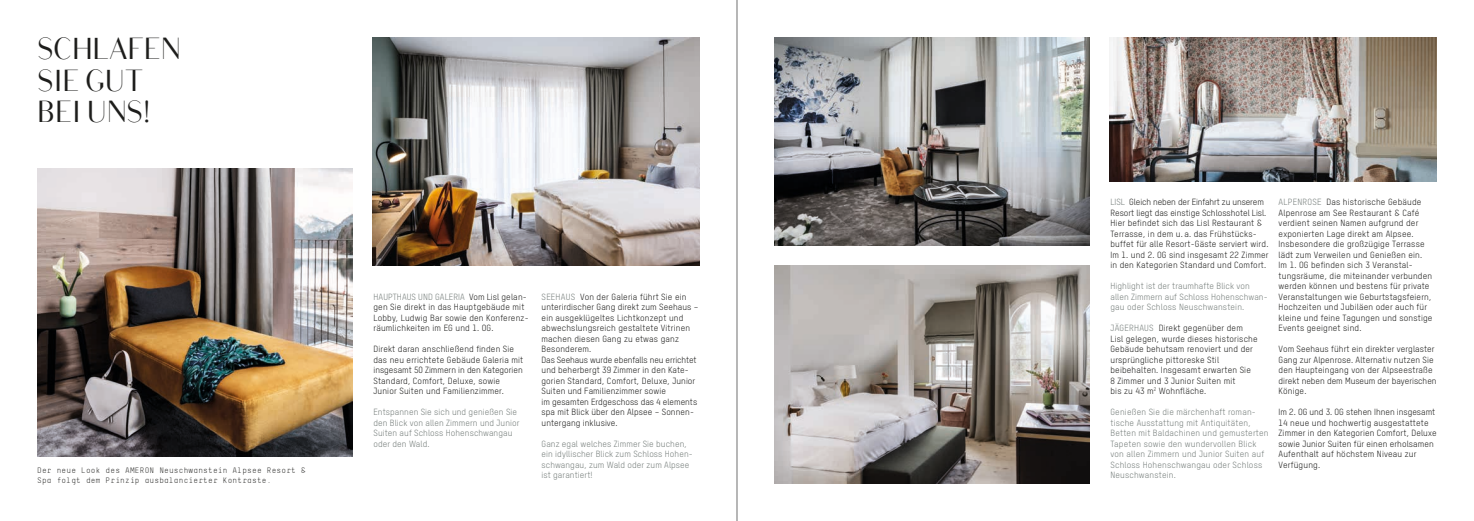
<style>
.page{position:relative;width:1474px;height:521px;background:#fff}
.page>*{position:absolute;margin:0;border:0;box-sizing:border-box;transform-origin:0 0}
.t1{font:29.75px/31.5px "Bodoni Sans";letter-spacing:.02em;color:#1d1d1b}
.t2{font:8.75px/10.5px "T Star Pro Regular";letter-spacing:.02em;color:#1d1d1b}
.t3{font:8.75px/10.5px "T Star Pro Regular";letter-spacing:.01em;color:#767e7b}
.t4{font:7.88px/9.6px "TSTAR Mono Round";letter-spacing:.02em;color:#1d1d1b}
.s1{color:#767e7b}
</style>
<div class="page">
<img style="left:37px;top:169px;width:315px;height:287px">
<img style="left:372px;top:37px;width:327px;height:228px">
<img style="left:774px;top:37px;width:315px;height:209px">
<img style="left:1109px;top:37px;width:327px;height:144px">
<img style="left:774px;top:265px;width:315px;height:219px">
<hr style="left:736px;top:0;width:1px;height:521px;background:#70706f">
<h1 class="t1" style="left:37px;top:34px;width:144px">SCHLAFEN<br>SIE GUT<br>BEI UNS!</h1>
<p class="t4" style="left:37px;top:465px;width:270px">Der neue Look des AMERON Neuschwanstein Alpsee Resort &amp;<br>Spa folgt dem Prinzip ausbalancierter Kontraste.</p>
<p class="t2" style="left:373px;top:291px;width:157px"><span class="s1">HAUPTHAUS UND GALERIA</span> Vom Lisl gelan&shy;gen Sie direkt in das Hauptgebäude mit Lobby, Ludwig Bar sowie den Konferenz&shy;räumlichkeiten im EG und 1. OG.</p>
<p class="t2" style="left:373px;top:343px;width:151px">Direkt daran anschließend finden Sie das neu errichtete Gebäude Galeria mit insgesamt 50 Zimmern in den Kategorien Standard, Comfort, Deluxe, sowie Junior Suiten und Familienzimmer.</p>
<p class="t3" style="left:373px;top:406px;width:148px">Entspannen Sie sich und genießen Sie den Blick von allen Zimmern und Junior<br>Suiten auf Schloss Hohenschwangau oder den Wald.</p>
<p class="t2" style="left:541px;top:291px;width:158px"><span class="s1">SEEHAUS</span> Von der Galeria führt Sie ein unterirdischer Gang direkt zum Seehaus – ein ausgeklügeltes Lichtkonzept und abwechslungsreich gestaltete Vitrinen machen diesen Gang zu etwas ganz Besonderem.<br>Das Seehaus wurde ebenfalls neu errichtet und beherbergt 39 Zimmer in den Kate&shy;gorien Standard, Comfort, Deluxe, Junior Suiten und Familienzimmer sowie<br>im gesamten Erdgeschoss das 4 elements spa mit Blick über den Alpsee – Sonnen&shy;untergang inklusive.</p>
<p class="t3" style="left:541px;top:438px;width:153px">Ganz egal welches Zimmer Sie buchen, ein idyllischer Blick zum Schloss Hohen&shy;schwangau, zum Wald oder zum Alpsee ist garantiert!</p>
<p class="t2" style="left:1110px;top:196px;width:160px"><span class="s1">LISL</span> Gleich neben der Einfahrt zu unserem Resort liegt das einstige Schlosshotel Lisl.<br>Hier befindet sich das Lisl Restaurant &amp; Terrasse, in dem u. a. das Frühstücks&shy;buffet für alle Resort-Gäste serviert wird.<br>Im 1. und 2. OG sind insgesamt 22 Zimmer in den Kategorien Standard und Comfort.</p>
<p class="t3" style="left:1110px;top:280px;width:159px">Highlight ist der traumhafte Blick von allen Zimmern auf Schloss Hohenschwan&shy;gau oder Schloss Neuschwanstein.</p>
<p class="t2" style="left:1110px;top:322px;width:149px"><span class="s1">JÄGERHAUS</span> Direkt gegenüber dem Lisl gelegen, wurde dieses historische Gebäude behutsam renoviert und der ursprüngliche pittoreske Stil beibehalten. Insgesamt erwarten Sie<br>8 Zimmer und 3 Junior Suiten mit<br>bis zu 43 m<sup>2</sup> Wohnfläche.</p>
<p class="t3" style="left:1110px;top:406px;width:160px">Genießen Sie die märchenhaft roman&shy;tische Ausstattung mit Antiquitäten, Betten mit Baldachinen und gemusterten Tapeten sowie den wundervollen Blick von allen Zimmern und Junior Suiten auf Schloss Hohenschwangau oder Schloss Neuschwanstein.</p>
<p class="t2" style="left:1278px;top:196px;width:155px"><span class="s1">ALPENROSE</span> Das historische Gebäude Alpenrose am See Restaurant &amp; Café verdient seinen Namen aufgrund der exponierten Lage direkt am Alpsee.<br>Insbesondere die großzügige Terrasse lädt zum Verweilen und Genießen ein.<br>Im 1. OG befinden sich 3 Veranstal&shy;tungsräume, die miteinander verbunden werden können und bestens für private Veranstaltungen wie Geburtstagsfeiern, Hochzeiten und Jubiläen oder auch für kleine und feine Tagungen und sonstige Events geeignet sind.</p>
<p class="t2" style="left:1278px;top:343px;width:159px">Vom Seehaus führt ein direkter verglaster Gang zur Alpenrose. Alternativ nutzen Sie den Haupteingang von der Alpseestraße direkt neben dem Museum der bayerischen Könige.</p>
<p class="t2" style="left:1278px;top:406px;width:160px">Im 2. OG und 3. OG stehen Ihnen insgesamt 14 neue und hochwertig ausgestattete Zimmer in den Kategorien Comfort, Deluxe sowie Junior Suiten für einen erholsamen Aufenthalt auf höchstem Niveau zur Verfügung.</p>
</div>
